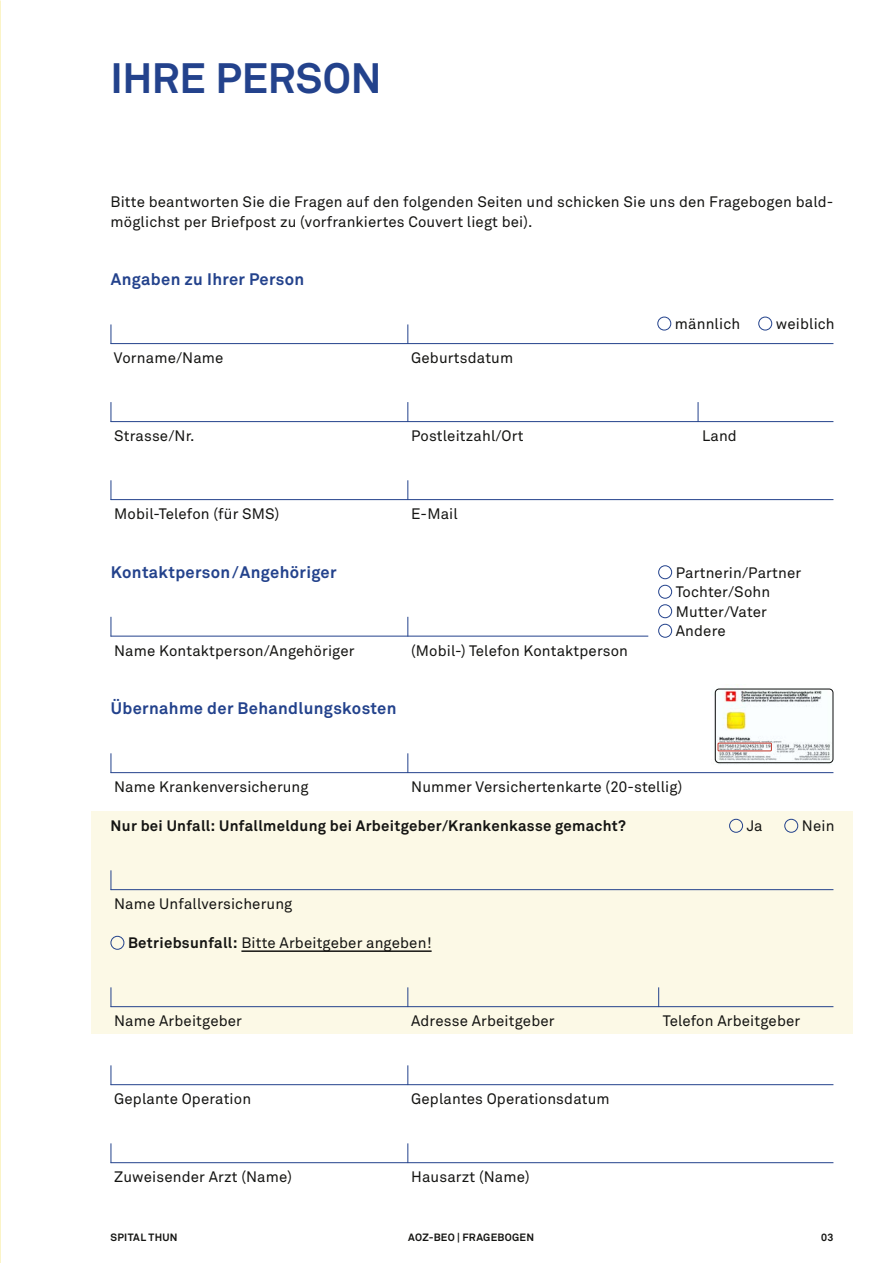
<style>
.page{position:relative;width:893px;height:1263px;background:#fff}
.page>*{position:absolute;margin:0;border:0;box-sizing:border-box;transform-origin:0 0}
.t1{font:700 42px "Akkurat";color:#23428c}
.t2{font:700 16.5px "Akkurat";letter-spacing:.02em;color:#23428c}
.t3{font:15px/19.5px "Akkurat";letter-spacing:.01em;color:#141412}
.t4{font:700 15px "Akkurat";letter-spacing:.02em;color:#141412}
.t5{font:700 10.5px "Akkurat";letter-spacing:.025em;color:#141412}
.s1{font-weight:700}
</style>
<div class="page">
<div style="left:91px;top:812px;width:762px;height:222px;background:#fcf9e6"></div>
<hr style="left:111px;top:343px;width:722px;height:1px;background:#23428c">
<hr style="left:111px;top:421px;width:722px;height:1px;background:#23428c">
<hr style="left:111px;top:499px;width:722px;height:1px;background:#23428c">
<hr style="left:111px;top:772px;width:722px;height:1px;background:#23428c">
<hr style="left:111px;top:1006px;width:722px;height:1px;background:#23428c">
<hr style="left:111px;top:1084px;width:722px;height:1px;background:#23428c">
<hr style="left:111px;top:1162px;width:722px;height:1px;background:#23428c">
<hr style="left:111px;top:636px;width:537px;height:1px;background:#23428c">
<svg style="left:111px;top:324px;width:1px;height:20px"></svg>
<svg style="left:407px;top:324px;width:1px;height:19px"></svg>
<svg style="left:111px;top:402px;width:1px;height:20px"></svg>
<svg style="left:407px;top:402px;width:1px;height:19px"></svg>
<svg style="left:698px;top:402px;width:1px;height:19px"></svg>
<svg style="left:111px;top:480px;width:1px;height:20px"></svg>
<svg style="left:111px;top:753px;width:1px;height:20px"></svg>
<svg style="left:111px;top:987px;width:1px;height:20px"></svg>
<svg style="left:111px;top:1065px;width:1px;height:20px"></svg>
<svg style="left:111px;top:1143px;width:1px;height:20px"></svg>
<svg style="left:111px;top:617px;width:1px;height:19px"></svg>
<svg style="left:407px;top:480px;width:1px;height:19px"></svg>
<svg style="left:407px;top:753px;width:1px;height:19px"></svg>
<svg style="left:407px;top:987px;width:1px;height:20px"></svg>
<svg style="left:407px;top:1065px;width:1px;height:20px"></svg>
<svg style="left:407px;top:1143px;width:1px;height:20px"></svg>
<svg style="left:658px;top:987px;width:1px;height:19px"></svg>
<hr style="left:111px;top:889px;width:722px;height:1px;background:#23428c">
<svg style="left:111px;top:870px;width:1px;height:20px"></svg>
<svg style="left:407px;top:617px;width:1px;height:19px"></svg>
<hr style="left:241px;top:950px;width:191px;height:2px;background:#141412">
<div style="left:111px;top:936px;width:13px;height:14px;border:1px solid #23428c;border-radius:50%"></div>
<div style="left:657px;top:317px;width:14px;height:13px;border:1px solid #23428c;border-radius:50%"></div>
<div style="left:758px;top:317px;width:14px;height:13px;border:1px solid #23428c;border-radius:50%"></div>
<div style="left:658px;top:565px;width:14px;height:14px;border:1px solid #23428c;border-radius:50%"></div>
<div style="left:658px;top:585px;width:14px;height:14px;border:1px solid #23428c;border-radius:50%"></div>
<div style="left:658px;top:604px;width:14px;height:14px;border:1px solid #23428c;border-radius:50%"></div>
<div style="left:658px;top:624px;width:14px;height:14px;border:1px solid #23428c;border-radius:50%"></div>
<img style="left:714px;top:684px;width:120px;height:80px">
<div style="left:715px;top:689px;width:118px;height:74px;border:1px solid #0d0e0e;border-radius:4px"></div>
<div style="left:718px;top:743px;width:54px;height:8px;border:1px solid #bf362b"></div>
<div style="left:729px;top:819px;width:14px;height:14px;border:1px solid #23428c;border-radius:50%"></div>
<div style="left:784px;top:819px;width:14px;height:14px;border:1px solid #23428c;border-radius:50%"></div>
<h1 class="t1" style="left:111px;top:52px;width:273px">IHRE PERSON</h1>
<p class="t3" style="left:111px;top:192px;width:724px">Bitte beantworten Sie die Fragen auf den folgenden Seiten und schicken Sie uns den Fragebogen bald&shy;möglichst per Briefpost zu (vorfrankiertes Couvert liegt bei).</p>
<p class="t2" style="left:111px;top:269px;width:195px">Angaben zu Ihrer Person</p>
<p class="t3" style="left:114px;top:348px;width:111px">Vorname/Name</p>
<p class="t3" style="left:411px;top:348px;width:104px">Geburtsdatum</p>
<p class="t3" style="left:675px;top:314px;width:67px">männlich</p>
<p class="t3" style="left:776px;top:314px;width:60px">weiblich</p>
<p class="t3" style="left:114px;top:426px;width:82px">Strasse/Nr.</p>
<p class="t3" style="left:411px;top:426px;width:114px">Postleitzahl/Ort</p>
<p class="t3" style="left:702px;top:426px;width:36px">Land</p>
<p class="t3" style="left:114px;top:504px;width:167px">Mobil-Telefon (für SMS)</p>
<p class="t3" style="left:411px;top:504px;width:48px">E-Mail</p>
<p class="t2" style="left:111px;top:561px;width:227px">Kontaktperson/Angehöriger</p>
<p class="t3" style="left:114px;top:641px;width:242px">Name Kontaktperson/Angehöriger</p>
<p class="t3" style="left:411px;top:641px;width:218px">(Mobil-) Telefon Kontaktperson</p>
<p class="t2" style="left:111px;top:698px;width:287px">Übernahme der Behandlungskosten</p>
<p class="t3" style="left:676px;top:563px;width:127px">Partnerin/Partner<br>Tochter/Sohn<br>Mutter/Vater<br>Andere</p>
<p class="t3" style="left:114px;top:777px;width:196px">Name Krankenversicherung</p>
<p class="t3" style="left:411px;top:777px;width:273px">Nummer Versichertenkarte (20-stellig)</p>
<p class="t4" style="left:111px;top:816px;width:517px">Nur bei Unfall: Unfallmeldung bei Arbeitgeber/Krankenkasse gemacht?</p>
<p class="t3" style="left:114px;top:894px;width:180px">Name Unfallversicherung</p>
<p class="t3" style="left:128px;top:933px;width:305px"><span class="s1">Betriebsunfall:</span> Bitte Arbeitgeber angeben!</p>
<p class="t3" style="left:747px;top:816px;width:17px">Ja</p>
<p class="t3" style="left:802px;top:816px;width:34px">Nein</p>
<p class="t3" style="left:114px;top:1011px;width:129px">Name Arbeitgeber</p>
<p class="t3" style="left:411px;top:1011px;width:145px">Adresse Arbeitgeber</p>
<p class="t3" style="left:663px;top:1011px;width:139px">Telefon Arbeitgeber</p>
<p class="t3" style="left:114px;top:1089px;width:138px">Geplante Operation</p>
<p class="t3" style="left:411px;top:1089px;width:200px">Geplantes Operationsdatum</p>
<p class="t3" style="left:114px;top:1167px;width:179px">Zuweisender Arzt (Name)</p>
<p class="t3" style="left:411px;top:1167px;width:120px">Hausarzt (Name)</p>
<p class="t5" style="left:111px;top:1230px;width:69px">SPITAL THUN</p>
<p class="t5" style="left:408px;top:1230px;width:127px">AOZ-BEO | FRAGEBOGEN</p>
<p class="t5" style="left:821px;top:1230px;width:14px">03</p>
</div>
